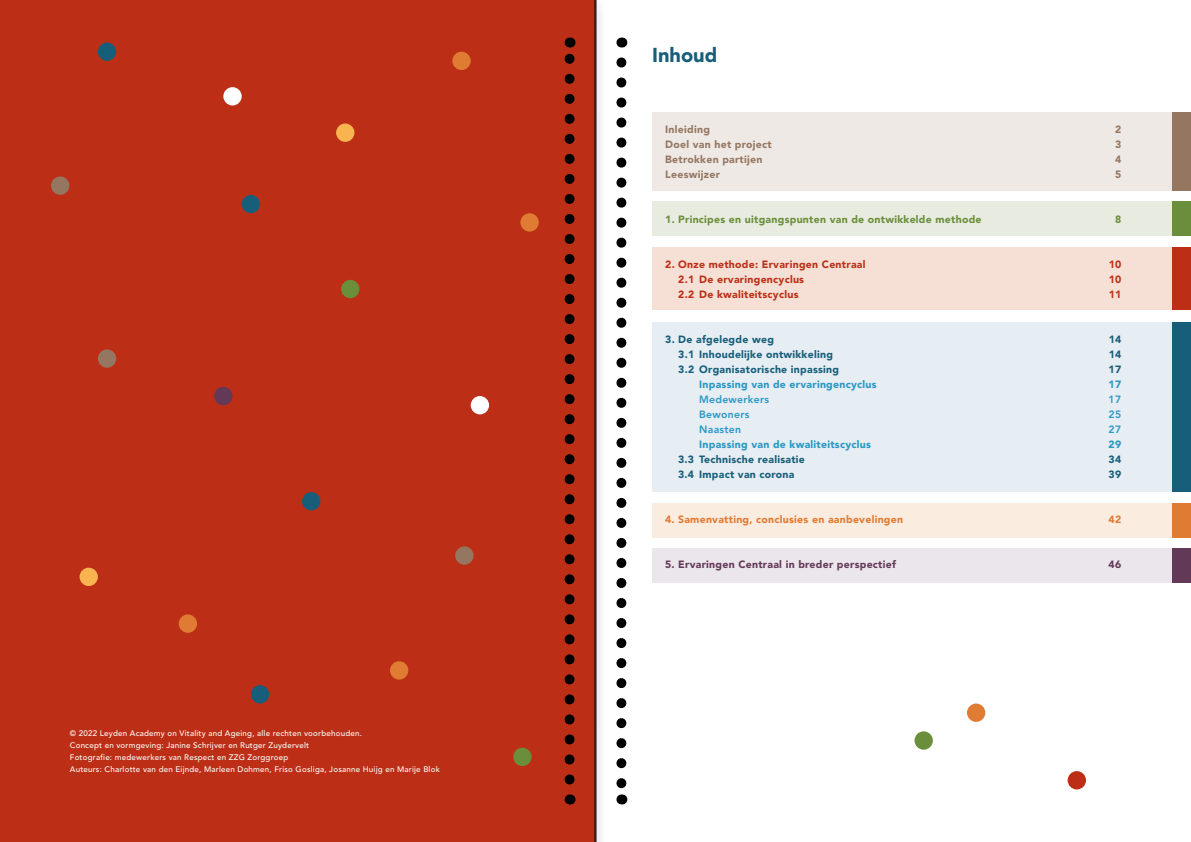
<style>
.page{position:relative;width:1191px;height:842px;background:#fff}
.page>*{position:absolute;margin:0;border:0;box-sizing:border-box;transform-origin:0 0}
.t1{font:900 20px "Avenir";color:#175e7a}
.t2{font:900 10.5px "Avenir";letter-spacing:.025em;color:#175e7a}
.t3{font:900 10.5px "Avenir";letter-spacing:.025em;color:#bc2f16}
.t4{font:900 10.5px "Avenir";letter-spacing:.025em;color:#2897c4}
.t5{font:900 10.5px "Avenir";letter-spacing:.025em;color:#957761}
.t6{font:900 10.5px "Avenir";letter-spacing:.025em;color:#6b8e3c}
.t7{font:900 10.5px "Avenir";letter-spacing:.025em;color:#e07b34}
.t8{font:900 10.5px "Avenir";letter-spacing:.025em;color:#623957}
.t9{font:800 10.5px "Avenir";letter-spacing:.025em;color:#2897c4}
.t10{font:500 8px/12px "Avenir";letter-spacing:.025em;color:#fff}
</style>
<div class="page">
<svg style="left:616px;top:62px;width:10px;height:742px"></svg>
<div style="left:652px;top:548px;width:539px;height:35px;background:#ebe6ec"></div>
<div style="left:652px;top:503px;width:539px;height:34px;background:#fbece0"></div>
<div style="left:652px;top:322px;width:539px;height:170px;background:#e6edf3"></div>
<div style="left:652px;top:247px;width:539px;height:63px;background:#f6e0d5"></div>
<div style="left:652px;top:112px;width:539px;height:78px;background:#efe9e6"></div>
<div style="left:652px;top:202px;width:539px;height:34px;background:#e8ece0"></div>
<div style="left:0;top:0;width:595px;height:842px;background:#bc2f16"></div>
<div style="left:513px;top:748px;width:18px;height:18px;background:#6b8e3c;border-radius:50%"></div>
<div style="left:179px;top:614px;width:18px;height:19px;background:#e07b34;border-radius:50%"></div>
<div style="left:80px;top:568px;width:18px;height:18px;background:#f9b44f;border-radius:50%"></div>
<div style="left:251px;top:685px;width:18px;height:18px;background:#175e7a;border-radius:50%"></div>
<div style="left:242px;top:195px;width:18px;height:18px;background:#175e7a;border-radius:50%"></div>
<div style="left:302px;top:492px;width:18px;height:18px;background:#175e7a;border-radius:50%"></div>
<div style="left:520px;top:213px;width:19px;height:19px;background:#e07b34;border-radius:50%"></div>
<div style="left:341px;top:280px;width:18px;height:18px;background:#6b8e3c;border-radius:50%"></div>
<div style="left:452px;top:52px;width:19px;height:18px;background:#e07b34;border-radius:50%"></div>
<div style="left:214px;top:387px;width:18px;height:18px;background:#623957;border-radius:50%"></div>
<div style="left:471px;top:396px;width:18px;height:18px;background:#fff;border-radius:50%"></div>
<div style="left:98px;top:349px;width:18px;height:19px;background:#957761;border-radius:50%"></div>
<div style="left:51px;top:176px;width:18px;height:19px;background:#957761;border-radius:50%"></div>
<div style="left:455px;top:546px;width:18px;height:19px;background:#957761;border-radius:50%"></div>
<div style="left:336px;top:124px;width:18px;height:18px;background:#f9b44f;border-radius:50%"></div>
<div style="left:390px;top:661px;width:18px;height:18px;background:#e07b34;border-radius:50%"></div>
<div style="left:98px;top:43px;width:18px;height:18px;background:#175e7a;border-radius:50%"></div>
<div style="left:223px;top:87px;width:19px;height:18px;background:#fff;border-radius:50%"></div>
<div style="left:1067px;top:771px;width:19px;height:18px;background:#bc2f16;border-radius:50%"></div>
<div style="left:914px;top:731px;width:19px;height:19px;background:#6b8e3c;border-radius:50%"></div>
<div style="left:967px;top:703px;width:18px;height:19px;background:#e07b34;border-radius:50%"></div>
<svg style="left:564px;top:38px;width:10px;height:741px"></svg>
<div style="left:592px;top:0;width:12px;height:842px;background:#000;opacity:.17"></div>
<hr style="left:594px;top:0;width:1px;height:842px;background:#000">
<div style="left:1172px;top:548px;width:19px;height:35px;background:#623957"></div>
<div style="left:1172px;top:503px;width:19px;height:34px;background:#e07b34"></div>
<div style="left:1172px;top:322px;width:19px;height:170px;background:#175e7a"></div>
<div style="left:1172px;top:247px;width:19px;height:63px;background:#bc2f16"></div>
<div style="left:1172px;top:112px;width:19px;height:78px;background:#957761"></div>
<div style="left:1172px;top:202px;width:19px;height:34px;background:#6b8e3c"></div>
<p class="t10" style="left:70px;top:727px;width:371px">© 2022 Leyden Academy on Vitality and Ageing, alle rechten voorbehouden.<br>Concept en vormgeving: Janine Schrijver en Rutger Zuydervelt<br>Fotografie: medewerkers van Respect en ZZG Zorggroep<br>Auteurs: Charlotte van den Eijnde, Marleen Dohmen, Friso Gosliga, Josanne Huijg en Marije Blok</p>
<h1 class="t1" style="left:652px;top:43px;width:67px">Inhoud</h1>
<h2 class="t5" style="left:665px;top:123px;width:46px">Inleiding</h2>
<h2 class="t5" style="left:1115px;top:123px;width:8px">2</h2>
<h2 class="t5" style="left:665px;top:138px;width:108px">Doel van het project</h2>
<h2 class="t5" style="left:1115px;top:138px;width:8px">3</h2>
<h2 class="t5" style="left:665px;top:153px;width:99px">Betrokken partijen</h2>
<h2 class="t5" style="left:1115px;top:153px;width:8px">4</h2>
<h2 class="t5" style="left:665px;top:168px;width:56px">Leeswijzer</h2>
<h2 class="t5" style="left:1115px;top:168px;width:8px">5</h2>
<h2 class="t6" style="left:665px;top:213px;width:318px">1. Principes en uitgangspunten van de ontwikkelde methode</h2>
<h2 class="t6" style="left:1115px;top:213px;width:8px">8</h2>
<h2 class="t3" style="left:665px;top:258px;width:202px">2. Onze methode: Ervaringen Centraal</h2>
<h2 class="t3" style="left:1108px;top:258px;width:14px">10</h2>
<h2 class="t3" style="left:678px;top:273px;width:127px">2.1 De ervaringencyclus</h2>
<h2 class="t3" style="left:1108px;top:273px;width:14px">10</h2>
<h2 class="t3" style="left:678px;top:288px;width:122px">2.2 De kwaliteitscyclus</h2>
<h2 class="t3" style="left:1108px;top:288px;width:14px">11</h2>
<h2 class="t2" style="left:665px;top:333px;width:110px">3. De afgelegde weg</h2>
<h2 class="t2" style="left:1108px;top:333px;width:14px">14</h2>
<h2 class="t2" style="left:678px;top:348px;width:156px">3.1 Inhoudelijke ontwikkeling</h2>
<h2 class="t2" style="left:1108px;top:348px;width:14px">14</h2>
<h2 class="t2" style="left:678px;top:363px;width:162px">3.2 Organisatorische inpassing</h2>
<h2 class="t2" style="left:1108px;top:363px;width:14px">17</h2>
<h2 class="t4" style="left:699px;top:378px;width:179px">Inpassing van de ervaringencyclus</h2>
<h2 class="t4" style="left:1108px;top:378px;width:14px">17</h2>
<h2 class="t9" style="left:699px;top:393px;width:71px">Medewerkers</h2>
<h2 class="t9" style="left:1108px;top:393px;width:14px">17</h2>
<h2 class="t9" style="left:699px;top:408px;width:52px">Bewoners</h2>
<h2 class="t9" style="left:1108px;top:408px;width:14px">25</h2>
<h2 class="t9" style="left:699px;top:423px;width:44px">Naasten</h2>
<h2 class="t9" style="left:1108px;top:423px;width:14px">27</h2>
<h2 class="t4" style="left:699px;top:438px;width:173px">Inpassing van de kwaliteitscyclus</h2>
<h2 class="t4" style="left:1108px;top:438px;width:14px">29</h2>
<h2 class="t2" style="left:678px;top:453px;width:128px">3.3 Technische realisatie</h2>
<h2 class="t2" style="left:1108px;top:453px;width:14px">34</h2>
<h2 class="t2" style="left:678px;top:468px;width:118px">3.4 Impact van corona</h2>
<h2 class="t2" style="left:1108px;top:468px;width:14px">39</h2>
<h2 class="t7" style="left:665px;top:513px;width:239px">4. Samenvatting, conclusies en aanbevelingen</h2>
<h2 class="t7" style="left:1108px;top:513px;width:14px">42</h2>
<h2 class="t8" style="left:665px;top:558px;width:232px">5. Ervaringen Centraal in breder perspectief</h2>
<h2 class="t8" style="left:1108px;top:558px;width:14px">46</h2>
</div>
